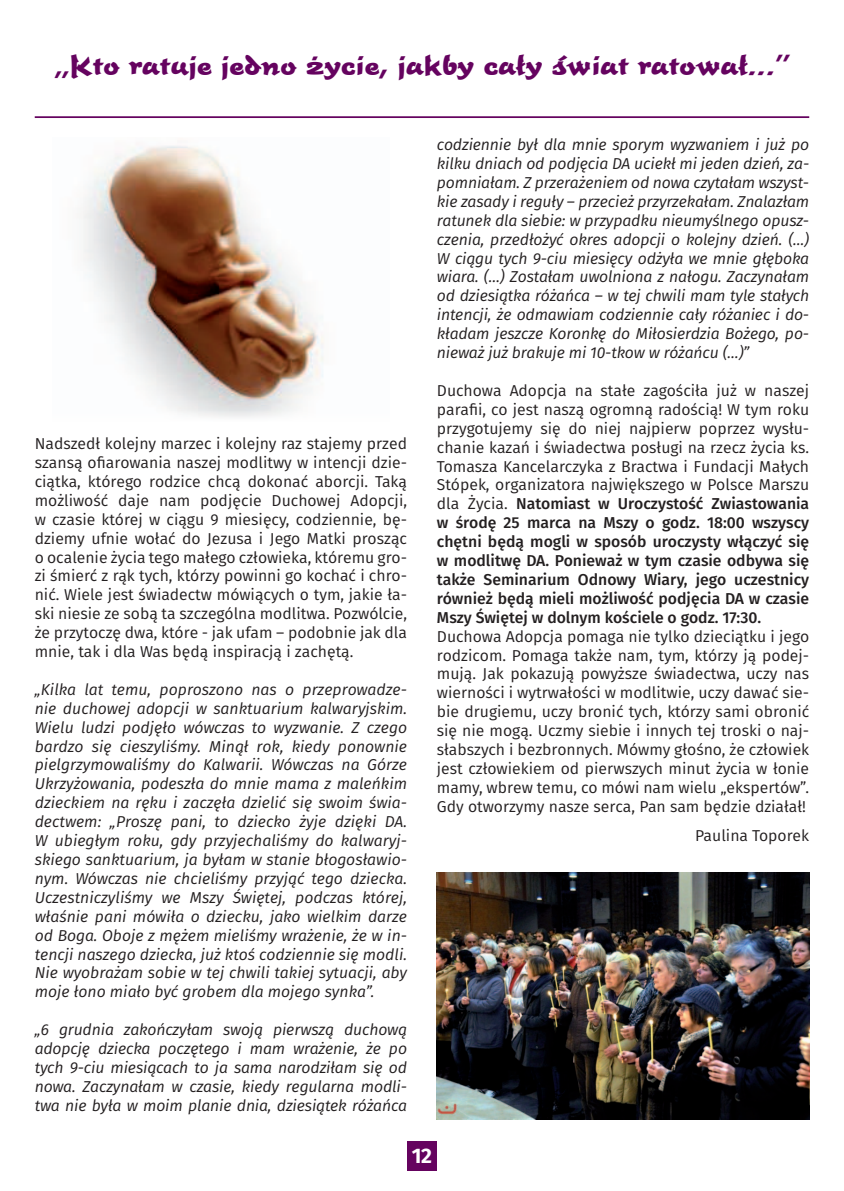
<style>
.page{position:relative;width:844px;height:1191px;background:#fff}
.page>*{position:absolute;margin:0;border:0;box-sizing:border-box;transform-origin:0 0}
.t1{font:700 28px "Time Scr DCE";letter-spacing:.02em;color:#65035f}
.t2{font:700 21px "Fira Sans";color:#fff}
.t3{font:italic 15.75px/18.9px "Fira Sans";letter-spacing:-.01em;color:#231f20;text-align:justify}
.t4{font:15.75px/18.9px "Fira Sans";color:#231f20;text-align:justify}
.t5{font:500 15.75px/18.9px "Fira Sans";color:#231f20;text-align:justify}
.s1{font-weight:400}
</style>
<div class="page">
<div style="left:407px;top:1141px;width:30px;height:30px;background:#65035f"></div>
<hr style="left:35px;top:116px;width:774px;height:2px;background:#65035f">
<img style="left:80px;top:146px;width:244px;height:271px">
<img style="left:437px;top:872px;width:372px;height:247px">
<h1 class="t1" style="left:54px;top:51px;width:737px">„Kto ratuje jedno życie, jakby cały świat ratował...”</h1>
<p class="t4" style="left:35px;top:435px;width:374px">Nadszedł kolejny marzec i kolejny raz stajemy przed szansą ofiarowania naszej modlitwy w intencji dzie&shy;ciątka, którego rodzice chcą dokonać aborcji. Taką możliwość daje nam podjęcie Duchowej Adopcji, w czasie której w ciągu 9 miesięcy, codziennie, bę&shy;dziemy ufnie wołać do Jezusa i Jego Matki prosząc o ocalenie życia tego małego człowieka, któremu gro&shy;zi śmierć z rąk tych, którzy powinni go kochać i chro&shy;nić. Wiele jest świadectw mówiących o tym, jakie ła&shy;ski niesie ze sobą ta szczególna modlitwa. Pozwólcie, że przytoczę dwa, które - jak ufam – podobnie jak dla mnie, tak i dla Was będą inspiracją i zachętą.</p>
<p class="t3" style="left:35px;top:681px;width:374px">„Kilka lat temu, poproszono nas o przeprowadze&shy;nie duchowej adopcji w sanktuarium kalwaryjskim.<br>Wielu ludzi podjęło wówczas to wyzwanie. Z czego bardzo się cieszyliśmy. Minął rok, kiedy ponownie pielgrzymowaliśmy do Kalwarii. Wówczas na Górze Ukrzyżowania, podeszła do mnie mama z maleńkim dzieckiem na ręku i zaczęła dzielić się swoim świa&shy;dectwem: „Proszę pani, to dziecko żyje dzięki DA.<br>W ubiegłym roku, gdy przyjechaliśmy do kalwaryj&shy;skiego sanktuarium, ja byłam w stanie błogosławio&shy;nym. Wówczas nie chcieliśmy przyjąć tego dziecka.<br>Uczestniczyliśmy we Mszy Świętej, podczas której, właśnie pani mówiła o dziecku, jako wielkim darze od Boga. Oboje z mężem mieliśmy wrażenie, że w in&shy;tencji naszego dziecka, już ktoś codziennie się modli.<br>Nie wyobrażam sobie w tej chwili takiej sytuacji, aby moje łono miało być grobem dla mojego synka”.</p>
<p class="t3" style="left:35px;top:1021px;width:374px">„6 grudnia zakończyłam swoją pierwszą duchową adopcję dziecka poczętego i mam wrażenie, że po tych 9-ciu miesiącach to ja sama narodziłam się od nowa. Zaczynałam w czasie, kiedy regularna modli&shy;twa nie była w moim planie dnia, dziesiątek różańca</p>
<p class="t3" style="left:437px;top:136px;width:374px">codziennie był dla mnie sporym wyzwaniem i już po kilku dniach od podjęcia DA uciekł mi jeden dzień, za&shy;pomniałam. Z przerażeniem od nowa czytałam wszyst&shy;kie zasady i reguły – przecież przyrzekałam. Znalazłam ratunek dla siebie: w przypadku nieumyślnego opusz&shy;czenia, przedłożyć okres adopcji o kolejny dzień. (…)<br>W ciągu tych 9-ciu miesięcy odżyła we mnie głęboka wiara. (…) Zostałam uwolniona z nałogu. Zaczynałam od dziesiątka różańca – w tej chwili mam tyle stałych intencji, że odmawiam codziennie cały różaniec i do&shy;kładam jeszcze Koronkę do Miłosierdzia Bożego, po&shy;nieważ już brakuje mi 10-tkow w różańcu (…)”</p>
<p class="t5" style="left:437px;top:382px;width:374px"><span class="s1">Duchowa Adopcja na stałe zagościła już w naszej parafii, co jest naszą ogromną radością! W tym roku przygotujemy się do niej najpierw poprzez wysłu&shy;chanie kazań i świadectwa posługi na rzecz życia ks.<br>Tomasza Kancelarczyka z Bractwa i Fundacji Małych Stópek, organizatora największego w Polsce Marszu dla Życia.</span> Natomiast w Uroczystość Zwiastowania w środę 25 marca na Mszy o godz. 18:00 wszyscy chętni będą mogli w sposób uroczysty włączyć się w modlitwę DA. Ponieważ w tym czasie odbywa się także Seminarium Odnowy Wiary, jego uczestnicy również będą mieli możliwość podjęcia DA w czasie Mszy Świętej w dolnym kościele o godz. 17:30.</p>
<p class="t4" style="left:437px;top:628px;width:374px">Duchowa Adopcja pomaga nie tylko dzieciątku i jego rodzicom. Pomaga także nam, tym, którzy ją podej&shy;mują. Jak pokazują powyższe świadectwa, uczy nas wierności i wytrwałości w modlitwie, uczy dawać sie&shy;bie drugiemu, uczy bronić tych, którzy sami obronić się nie mogą. Uczmy siebie i innych tej troski o naj&shy;słabszych i bezbronnych. Mówmy głośno, że człowiek jest człowiekiem od pierwszych minut życia w łonie mamy, wbrew temu, co mówi nam wielu „ekspertów”.<br>Gdy otworzymy nasze serca, Pan sam będzie działał!</p>
<p class="t4" style="left:694px;top:827px;width:116px">Paulina Toporek</p>
<h2 class="t2" style="left:411px;top:1140px;width:22px">12</h2>
</div>
